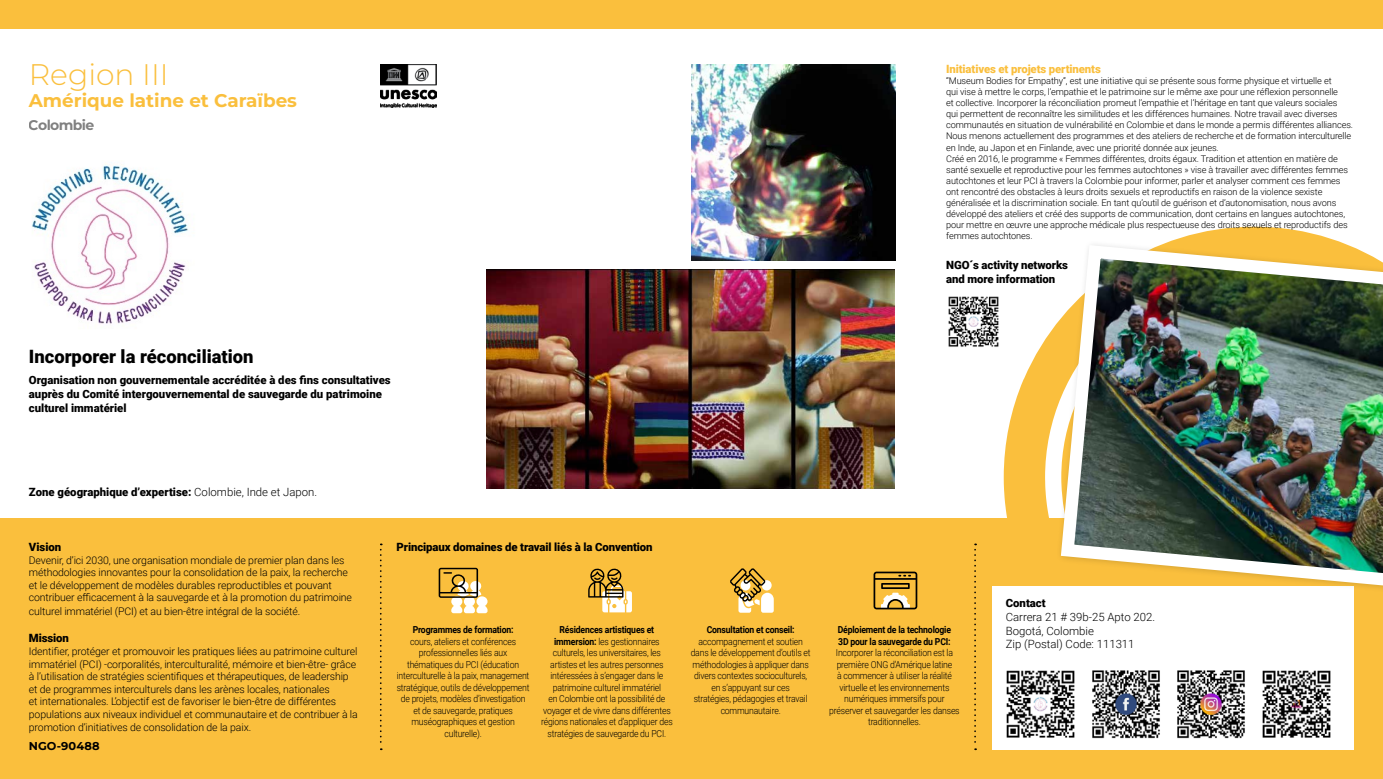
<style>
.page{position:relative;width:1383px;height:779px;background:#fff}
.page>*{position:absolute;margin:0;border:0;box-sizing:border-box;transform-origin:0 0}
.t1{font:300 29.75px "Montserrat";color:#fabf3d}
.t2{font:900 18.38px "Roboto";color:#000}
.t3{font:700 18.38px "Montserrat";color:#fabf3d}
.t4{font:700 14px "Montserrat";letter-spacing:-.05em;color:#000}
.t5{font:900 11.38px/14px "Roboto";color:#000}
.t6{font:300 11.38px/13.7px "Roboto";color:#000}
.t7{font:900 11.38px "Roboto";letter-spacing:-.01em;color:#fabf3d}
.t8{font:700 11.38px "Montserrat";letter-spacing:.005em;color:#000}
.t9{font:300 10.5px/12.6px "Roboto";letter-spacing:-.01em;color:#000}
.t10{font:300 9.62px/11.5px "Roboto";letter-spacing:-.02em;color:#000;text-align:center;scale:.9 1}
.t11{font:700 9.62px/11.5px "Roboto";letter-spacing:-.02em;color:#000;scale:.9 1}
.t12{font:300 9.19px/11px "Roboto";letter-spacing:-.01em;color:#000}
.s1{font-weight:300}
.s2{font-weight:700}
</style>
<div class="page">
<div style="left:0;top:518px;width:1382px;height:261px;background:#fabf3d"></div>
<svg style="left:1003px;top:227px;width:351px;height:501px;fill:#fac043"></svg>
<div style="left:0;top:0;width:1382px;height:29px;background:#fabf3d"></div>
<img style="left:380px;top:65px;width:57px;height:42px">
<svg style="left:380px;top:543px;width:2px;height:207px"></svg>
<svg style="left:974px;top:543px;width:2px;height:207px"></svg>
<img style="left:31px;top:163px;width:158px;height:161px">
<svg style="left:873px;top:571px;width:44px;height:38px"></svg>
<div style="left:991px;top:586px;width:362px;height:164px;background:#fff"></div>
<img style="left:1006px;top:670px;width:69px;height:68px">
<img style="left:1092px;top:670px;width:68px;height:69px">
<img style="left:1177px;top:670px;width:68px;height:69px">
<img style="left:1262px;top:670px;width:69px;height:68px">
<img style="left:948px;top:296px;width:51px;height:51px">
<svg style="left:439px;top:568px;width:48px;height:45px"></svg>
<svg style="left:588px;top:568px;width:44px;height:44px"></svg>
<svg style="left:730px;top:568px;width:43px;height:45px"></svg>
<img style="left:486px;top:269px;width:408px;height:219px">
<img style="left:691px;top:65px;width:204px;height:195px">
<img style="left:1054px;top:238px;width:328px;height:362px">
<h1 class="t1" style="left:29px;top:55px;width:141px">Region III</h1>
<h2 class="t3" style="left:29px;top:89px;width:270px">Amérique latine et Caraïbes</h2>
<h3 class="t4" style="left:29px;top:116px;width:67px">Colombie</h3>
<h2 class="t2" style="left:29px;top:343px;width:226px">Incorporer la réconciliation</h2>
<p class="t5" style="left:29px;top:373px;width:363px">Organisation non gouvernementale accréditée à des fins consultatives auprès du Comité intergouvernemental de sauvegarde du patrimoine culturel immatériel</p>
<p class="t7" style="left:946px;top:61px;width:156px">Initiatives et projets pertinents</p>
<p class="t12" style="left:946px;top:75px;width:408px">“Museum Bodies for Empathy”, est une initiative qui se présente sous forme physique et virtuelle et<br>qui vise à mettre le corps, l’empathie et le patrimoine sur le même axe pour une réflexion personnelle<br>et collective. Incorporer la réconciliation promeut l’empathie et l’héritage en tant que valeurs sociales<br>qui permettent de reconnaître les similitudes et les différences humaines. Notre travail avec diverses communautés en situation de vulnérabilité en Colombie et dans le monde a permis différentes alliances.<br>Nous menons actuellement des programmes et des ateliers de recherche et de formation interculturelle en Inde, au Japon et en Finlande, avec une priorité donnée aux jeunes.<br>Créé en 2016, le programme « Femmes différentes, droits égaux. Tradition et attention en matière de santé sexuelle et reproductive pour les femmes autochtones » vise à travailler avec différentes femmes autochtones et leur PCI à travers la Colombie pour informer, parler et analyser comment ces femmes ont rencontré des obstacles à leurs droits sexuels et reproductifs en raison de la violence sexiste généralisée et la discrimination sociale. En tant qu’outil de guérison et d’autonomisation, nous avons développé des ateliers et créé des supports de communication, dont certains en langues autochtones, pour mettre en œuvre une approche médicale plus respectueuse des droits sexuels et reproductifs des femmes autochtones.</p>
<p class="t5" style="left:946px;top:258px;width:123px;line-height:13.7px">NGO´s activity networks and more information</p>
<p class="t5" style="left:29px;top:484px;width:290px">Zone géographique d’expertise: <span class="s1">Colombie, Inde et Japon.</span></p>
<p class="t5" style="left:29px;top:539px;width:34px">Vision</p>
<p class="t9" style="left:29px;top:553px;width:325px">Devenir, d’ici 2030, une organisation mondiale de premier plan dans les méthodologies innovantes pour la consolidation de la paix, la recherche et le développement de modèles durables reproductibles et pouvant contribuer efficacement à la sauvegarde et à la promotion du patrimoine</p>
<p class="t9" style="left:29px;top:605px;width:273px">culturel immatériel (PCI) et au bien-être intégral de la société.</p>
<p class="t5" style="left:29px;top:631px;width:41px">Mission</p>
<p class="t9" style="left:29px;top:644px;width:330px">Identifier, protéger et promouvoir les pratiques liées au patrimoine culturel immatériel (PCI) -corporalités, interculturalité, mémoire et bien-être- grâce à l’utilisation de stratégies scientifiques et thérapeutiques, de leadership et de programmes interculturels dans les arènes locales, nationales<br>et internationales. L’objectif est de favoriser le bien-être de différentes populations aux niveaux individuel et communautaire et de contribuer à la promotion d’initiatives de consolidation de la paix.</p>
<p class="t8" style="left:29px;top:738px;width:72px">NGO-90488</p>
<p class="t5" style="left:396px;top:539px;width:257px">Principaux domaines de travail liés à la Convention</p>
<p class="t11" style="left:413px;top:623px;width:114px">Programmes de formation:</p>
<p class="t10" style="left:397px;top:635px;width:149px">cours, ateliers et conférences professionnelles liés aux thématiques du PCI (éducation interculturelle à la paix, management stratégique, outils de développement de projets, modèles d’investigation et de sauvegarde, pratiques muséographiques et gestion culturelle).</p>
<p class="t10" style="left:541px;top:623px;width:148px"><span class="s2">Résidences artistiques et immersion:</span> les gestionnaires culturels, les universitaires, les artistes et les autres personnes intéressées à s’engager dans le patrimoine culturel immatériel<br>en Colombie ont la possibilité de voyager et de vivre dans différentes régions nationales et d’appliquer des stratégies de sauvegarde du PCI.</p>
<p class="t11" style="left:706px;top:623px;width:99px">Consultation et conseil:</p>
<p class="t10" style="left:690px;top:635px;width:135px">accompagnement et soutien dans le développement d’outils et méthodologies à appliquer dans divers contextes socioculturels, en s’appuyant sur ces<br>stratégies, pédagogies et travail communautaire.</p>
<p class="t11" style="left:838px;top:623px;width:127px">Déploiement de la technologie<br>3D pour la sauvegarde du PCI:</p>
<p class="t10" style="left:829px;top:646px;width:146px">Incorporer la réconciliation est la première ONG d’Amérique latine<br>à commencer à utiliser la réalité virtuelle et les environnements numériques immersifs pour préserver et sauvegarder les danses traditionnelles.</p>
<p class="t5" style="left:1005px;top:596px;width:42px">Contact</p>
<p class="t6" style="left:1005px;top:609px;width:151px">Carrera 21 # 39b-25 Apto 202.<br>Bogotá, Colombie<br>Zip (Postal) Code: 111311</p>
</div>
